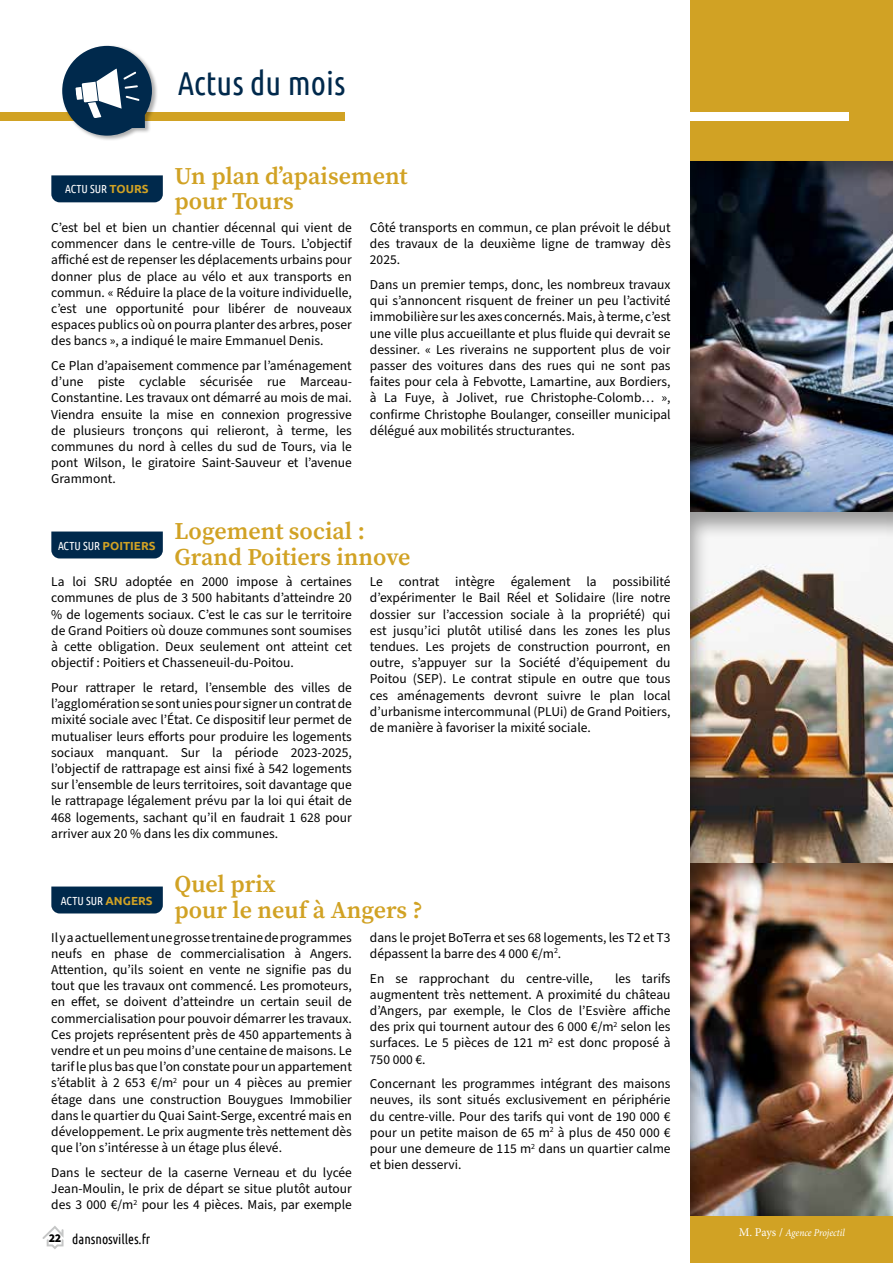
<style>
.page{position:relative;width:893px;height:1263px;background:#fff}
.page>*{position:absolute;margin:0;border:0;box-sizing:border-box;transform-origin:0 0}
.t1{font:33px "Ubuntu Condensed";color:#00294c}
.t2{font:24px/25.5px "Source Serif Variable";color:#d1a224}
.t3{font:13.5px/16.2px "Source Sans Pro";color:#000;text-align:justify}
.t4{font:13.5px "Ubuntu Condensed";color:#000}
.t5{font:11.7px "Ubuntu Condensed";color:#fff}
.t6{font:700 11.7px "Ubuntu";color:#d1a224}
.t7{font:italic 10.5px "Minion Pro";letter-spacing:-.005em;color:#fff;scale:.91 1}
.s1{font-family:"Ubuntu";font-weight:700;color:#d1a224}
.s2{font-family:"Ubuntu Condensed";font-weight:400;color:#fff}
.s3{font-family:"Source Sans Pro";font-weight:900;font-size:12px}
.s4{font-style:normal;font-size:12px}
</style>
<div class="page">
<svg style="left:42px;top:1226px;width:22px;height:23px"></svg>
<div style="left:0;top:112px;width:345px;height:9px;background:#d1a224"></div>
<div style="left:62px;top:44px;width:96px;height:97px;background:#000;opacity:.32"></div>
<svg style="left:62px;top:46px;width:90px;height:90px"></svg>
<div style="left:690px;top:0;width:203px;height:161px;background:#d1a224"></div>
<div style="left:690px;top:1213px;width:203px;height:50px;background:#d1a224"></div>
<div style="left:683px;top:112px;width:166px;height:9px;background:#fff"></div>
<div style="left:688px;top:160px;width:205px;height:354px;background:#000;opacity:.37"></div>
<div style="left:688px;top:511px;width:205px;height:354px;background:#000;opacity:.37"></div>
<div style="left:688px;top:862px;width:205px;height:354px;background:#000;opacity:.37"></div>
<div style="left:51px;top:175px;width:112px;height:27px;background:#00294c"></div>
<div style="left:51px;top:531px;width:112px;height:27px;background:#00294c"></div>
<div style="left:51px;top:886px;width:112px;height:27px;background:#00294c"></div>
<h1 class="t1" style="left:178px;top:63px;width:169px">Actus du mois</h1>
<p class="t5" style="left:65px;top:182px;width:85px">ACTU SUR <span class="s1">TOURS</span></p>
<h2 class="t2" style="left:175px;top:163px;width:235px">Un plan d’apaisement pour Tours</h2>
<p class="t3" style="left:51px;top:220px;width:302px">C’est bel et bien un chantier décennal qui vient de commencer dans le centre-ville de Tours. L’objectif affiché est de repenser les déplacements urbains pour donner plus de place au vélo et aux transports en commun. « Réduire la place de la voiture individuelle, c’est une opportunité pour libérer de nouveaux espaces publics où on pourra planter des arbres, poser des bancs », a indiqué le maire Emmanuel Denis.</p>
<p class="t3" style="left:51px;top:358px;width:302px">Ce Plan d’apaisement commence par l’aménagement d’une piste cyclable sécurisée rue Marceau-Constantine. Les travaux ont démarré au mois de mai.<br>Viendra ensuite la mise en connexion progressive de plusieurs tronçons qui relieront, à terme, les communes du nord à celles du sud de Tours, via le pont Wilson, le giratoire Saint-Sauveur et l’avenue Grammont.</p>
<p class="t3" style="left:370px;top:220px;width:302px">Côté transports en commun, ce plan prévoit le début des travaux de la deuxième ligne de tramway dès 2025.</p>
<p class="t3" style="left:370px;top:277px;width:302px">Dans un premier temps, donc, les nombreux travaux qui s’annoncent risquent de freiner un peu l’activité immobilière sur les axes concernés. Mais, à terme, c’est une ville plus accueillante et plus fluide qui devrait se dessiner. « Les riverains ne supportent plus de voir passer des voitures dans des rues qui ne sont pas faites pour cela à Febvotte, Lamartine, aux Bordiers, à La Fuye, à Jolivet, rue Christophe-Colomb… », confirme Christophe Boulanger, conseiller municipal délégué aux mobilités structurantes.</p>
<p class="t6" style="left:58px;top:538px;width:99px"><span class="s2">ACTU SUR</span> POITIERS</p>
<h2 class="t2" style="left:175px;top:518px;width:237px">Logement social :<br>Grand Poitiers innove</h2>
<p class="t3" style="left:51px;top:574px;width:302px">La loi SRU adoptée en 2000 impose à certaines communes de plus de 3 500 habitants d’atteindre 20 % de logements sociaux. C’est le cas sur le territoire de Grand Poitiers où douze communes sont soumises à cette obligation. Deux seulement ont atteint cet objectif : Poitiers et Chasseneuil-du-Poitou.</p>
<p class="t3" style="left:51px;top:680px;width:302px">Pour rattraper le retard, l’ensemble des villes de l’agglomération se sont unies pour signer un contrat de mixité sociale avec l’État. Ce dispositif leur permet de mutualiser leurs efforts pour produire les logements sociaux manquant. Sur la période 2023-2025, l’objectif de rattrapage est ainsi fixé à 542 logements sur l’ensemble de leurs territoires, soit davantage que le rattrapage légalement prévu par la loi qui était de 468 logements, sachant qu’il en faudrait 1 628 pour arriver aux 20 % dans les dix communes.</p>
<p class="t3" style="left:370px;top:574px;width:302px">Le contrat intègre également la possibilité d’expérimenter le Bail Réel et Solidaire (lire notre dossier sur l’accession sociale à la propriété) qui est jusqu’ici plutôt utilisé dans les zones les plus tendues. Les projets de construction pourront, en outre, s’appuyer sur la Société d’équipement du Poitou (SEP). Le contrat stipule en outre que tous ces aménagements devront suivre le plan local d’urbanisme intercommunal (PLUi) de Grand Poitiers, de manière à favoriser la mixité sociale.</p>
<p class="t5" style="left:61px;top:893px;width:93px">ACTU SUR <span class="s1">ANGERS</span></p>
<h2 class="t2" style="left:175px;top:871px;width:250px">Quel prix<br>pour le neuf à Angers ?</h2>
<p class="t3" style="left:51px;top:929px;width:302px">Il y a actuellement une grosse trentaine de programmes neufs en phase de commercialisation à Angers.<br>Attention, qu’ils soient en vente ne signifie pas du tout que les travaux ont commencé. Les promoteurs, en effet, se doivent d’atteindre un certain seuil de commercialisation pour pouvoir démarrer les travaux.<br>Ces projets représentent près de 450 appartements à vendre et un peu moins d’une centaine de maisons. Le tarif le plus bas que l’on constate pour un appartement s’établit à 2 653 €/m<sup>2</sup> pour un 4 pièces au premier étage dans une construction Bouygues Immobilier dans le quartier du Quai Saint-Serge, excentré mais en développement. Le prix augmente très nettement dès que l’on s’intéresse à un étage plus élevé.</p>
<p class="t3" style="left:51px;top:1165px;width:302px">Dans le secteur de la caserne Verneau et du lycée Jean-Moulin, le prix de départ se situe plutôt autour des 3 000 €/m<sup>2</sup> pour les 4 pièces. Mais, par exemple</p>
<p class="t4" style="left:49px;top:1230px;width:103px"><span class="s3">22</span> dansnosvilles.fr</p>
<p class="t3" style="left:370px;top:929px;width:302px">dans le projet BoTerra et ses 68 logements, les T2 et T3 dépassent la barre des 4 000 €/m<sup>2</sup>.</p>
<p class="t3" style="left:370px;top:970px;width:224px">En se rapprochant du centre-ville,</p>
<p class="t3" style="left:370px;top:970px;width:302px;text-indent:245px">les tarifs augmentent très nettement. A proximité du château d’Angers, par exemple, le Clos de l’Esvière affiche des prix qui tournent autour des 6 000 €/m<sup>2</sup> selon les surfaces. Le 5 pièces de 121 m<sup>2</sup> est donc proposé à 750 000 €.</p>
<p class="t3" style="left:370px;top:1076px;width:302px">Concernant les programmes intégrant des maisons neuves, ils sont situés exclusivement en périphérie du centre-ville. Pour des tarifs qui vont de 190 000 € pour un petite maison de 65 m<sup>2</sup> à plus de 450 000 € pour une demeure de 115 m<sup>2</sup> dans un quartier calme et bien desservi.</p>
<p class="t7" style="left:739px;top:1225px;width:118px"><span class="s4">M. Pays /</span> Agence Projectil</p>
</div>
